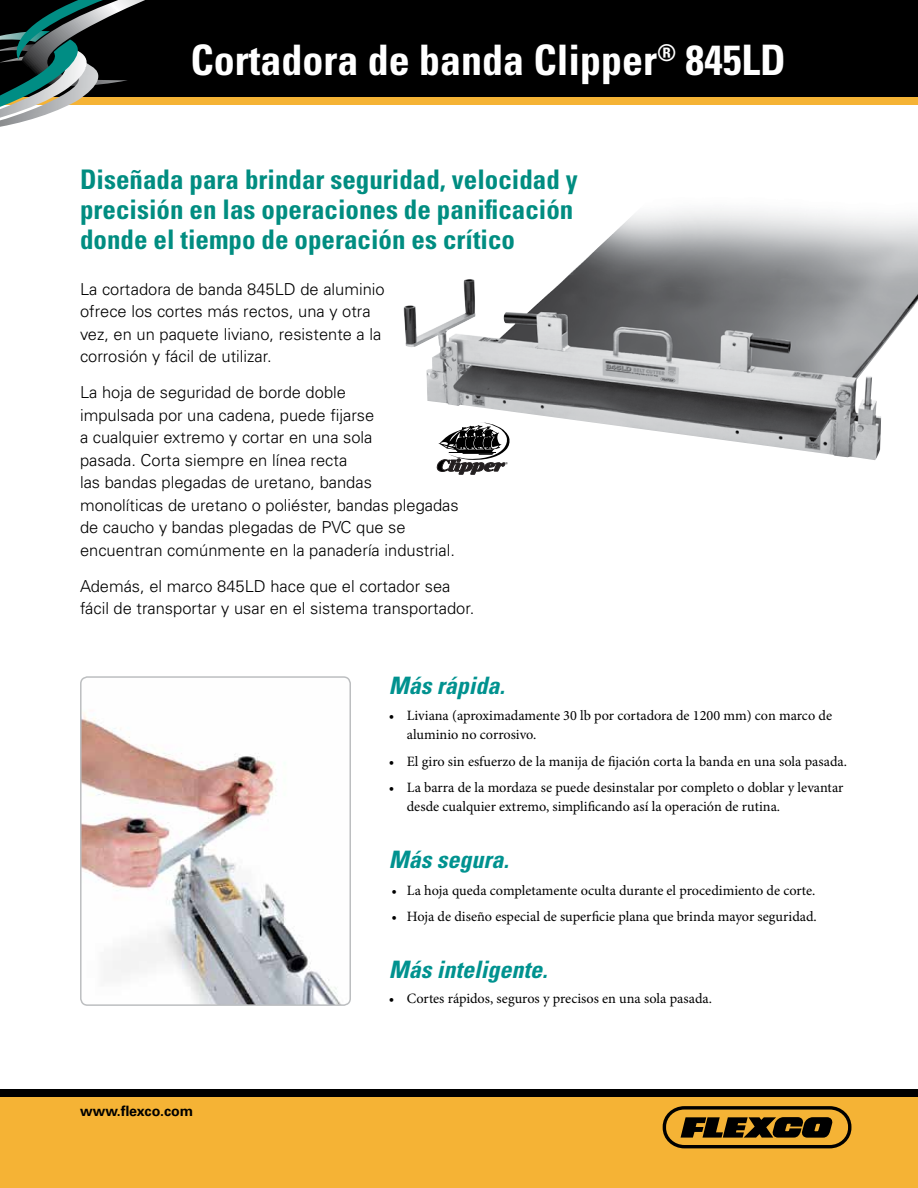
<style>
.page{position:relative;width:918px;height:1188px;background:#fff}
.page>*{position:absolute;margin:0;border:0;box-sizing:border-box;transform-origin:0 0}
.t1{font:700 condensed 42px "Univers LT Std";color:#fff}
.t2{font:700 condensed 27px/30px "Univers LT Std";color:#008d81}
.t3{font:italic 700 condensed 24px "Univers LT Std";color:#00928f}
.t4{font:300 16.5px/22.5px "Univers LT Std";color:#000}
.t5{font:14.25px/19.5px "Minion Pro";color:#000}
.t6{font:700 14.25px "Univers LT Std";color:#000}
</style>
<div class="page">
<div style="left:0;top:1096px;width:918px;height:92px;background:#f5b335"></div>
<div style="left:0;top:1089px;width:918px;height:7px;background:#000"></div>
<svg style="left:663px;top:1106px;width:188px;height:42px"></svg>
<div style="left:0;top:0;width:918px;height:98px;background:#000"></div>
<div style="left:0;top:97px;width:918px;height:7px;background:#f5b335"></div>
<svg style="left:0;top:0;width:292px;height:127px"></svg>
<img style="left:82px;top:679px;width:268px;height:326px">
<div style="left:80px;top:676px;width:271px;height:330px;border:2px solid #bcbec0;border-radius:7px"></div>
<img style="left:403px;top:209px;width:515px;height:251px">
<svg style="left:436px;top:422px;width:74px;height:53px"></svg>
<h1 class="t1" style="left:190px;top:34px;width:597px">Cortadora de banda Clipper<sup>®</sup> 845LD</h1>
<h2 class="t2" style="left:80px;top:164px;width:499px">Diseñada para brindar seguridad, velocidad y precisión en las operaciones de panificación donde el tiempo de operación es crítico</h2>
<p class="t4" style="left:80px;top:278px;width:306px">La cortadora de banda 845LD de aluminio ofrece los cortes más rectos, una y otra vez, en un paquete liviano, resistente a la corrosión y fácil de utilizar.</p>
<p class="t4" style="left:80px;top:381px;width:380px">La hoja de seguridad de borde doble<br>impulsada por una cadena, puede fijarse<br>a cualquier extremo y cortar en una sola<br>pasada. Corta siempre en línea recta<br>las bandas plegadas de uretano, bandas monolíticas de uretano o poliéster, bandas plegadas de caucho y bandas plegadas de PVC que se encuentran comúnmente en la panadería industrial.</p>
<p class="t4" style="left:80px;top:575px;width:396px">Además, el marco 845LD hace que el cortador sea fácil de transportar y usar en el sistema transportador.</p>
<p class="t6" style="left:80px;top:1103px;width:115px">www.flexco.com</p>
<h3 class="t3" style="left:389px;top:670px;width:117px">Más rápida.</h3>
<p class="t5" style="left:407px;top:706px;width:427px;text-indent:-18px">• Liviana (aproximadamente 30 lb por cortadora de 1200 mm) con marco de aluminio no corrosivo.</p>
<p class="t5" style="left:389px;top:752px;width:460px">• El giro sin esfuerzo de la manija de fijación corta la banda en una sola pasada.</p>
<p class="t5" style="left:407px;top:778px;width:438px;text-indent:-18px">• La barra de la mordaza se puede desinstalar por completo o doblar y levantar desde cualquier extremo, simplificando así la operación de rutina.</p>
<h3 class="t3" style="left:389px;top:845px;width:121px">Más segura.</h3>
<p class="t5" style="left:391px;top:881px;width:426px">• La hoja queda completamente oculta durante el procedimiento de corte.</p>
<p class="t5" style="left:391px;top:907px;width:427px">• Hoja de diseño especial de superficie plana que brinda mayor seguridad.</p>
<h3 class="t3" style="left:389px;top:955px;width:160px">Más inteligente.</h3>
<p class="t5" style="left:389px;top:989px;width:325px">• Cortes rápidos, seguros y precisos en una sola pasada.</p>
</div>
